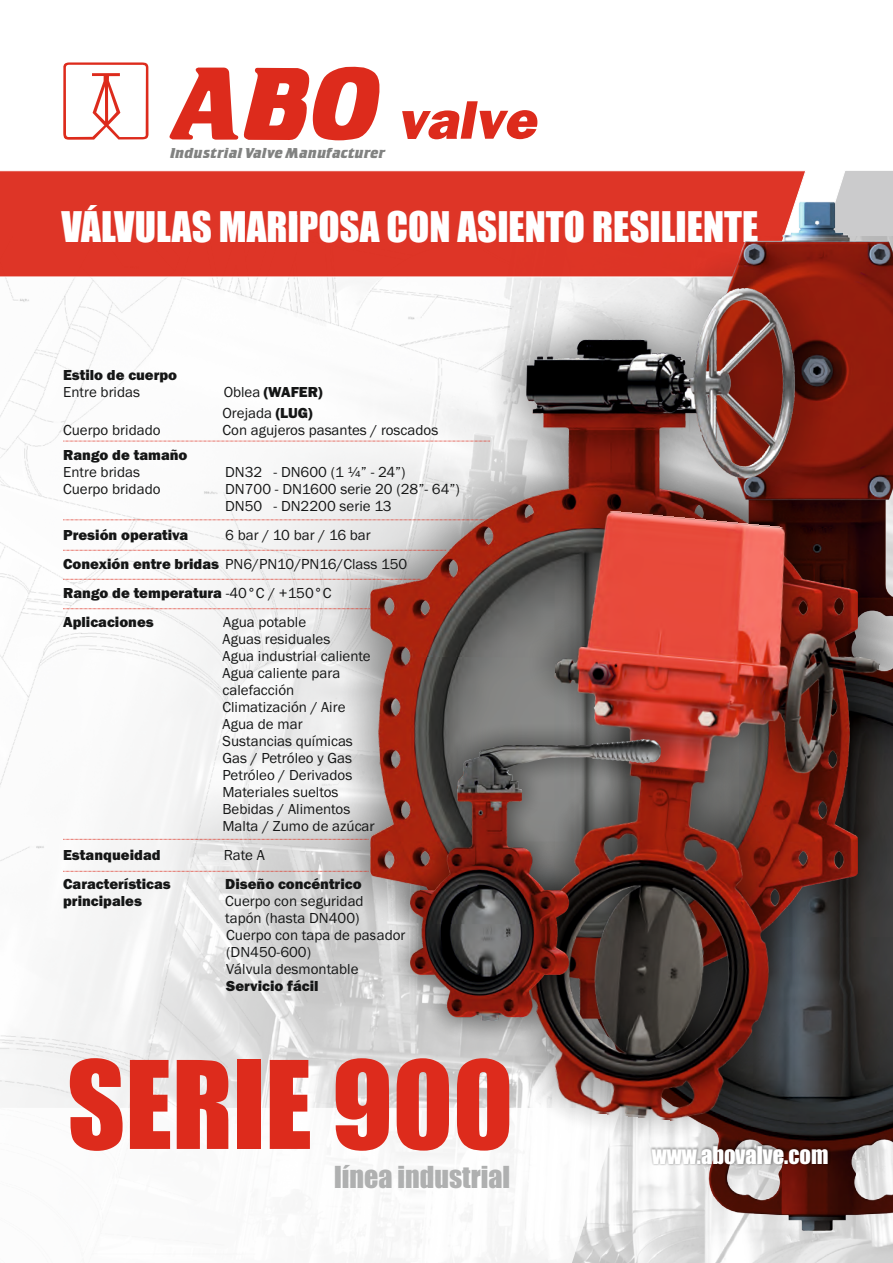
<style>
.page{position:relative;width:893px;height:1263px;background:#fff}
.page>*{position:absolute;margin:0;border:0;box-sizing:border-box;transform-origin:0 0}
.t1{font:112.5px "Impact";color:#dd2b1c}
.t2{font:39px "Impact";color:#fff}
.t3{font:28.05px "Impact";color:#afb0b0}
.t4{font:22.5px "Impact";color:#fff}
.t5{font:15px/17px "Franklin Gothic";color:#151616}
.t6{font:800 15px/17px "Franklin Gothic";color:#151616}
.t7{font:italic 700 12px "OPTI Cristeta";color:#818281}
.s1{font-weight:400}
.s2{font-weight:800}
</style>
<div class="page">
<img style="left:0;top:277px;width:893px;height:986px">
<div style="left:0;top:171px;width:806px;height:106px;background:#de3527"></div>
<svg style="left:836px;top:171px;width:57px;height:30px;background:#cfcfd0"></svg>
<svg style="left:0;top:1108px;width:621px;height:155px"></svg>
<img style="left:569px;top:201px;width:324px;height:1031px">
<div style="left:297px;top:215px;width:596px;height:876px;background:#151616;opacity:.49"></div>
<img style="left:370px;top:288px;width:487px;height:730px">
<div style="left:460px;top:442px;width:433px;height:739px;background:#151616;opacity:.49"></div>
<img style="left:515px;top:508px;width:375px;height:626px">
<svg style="left:402px;top:101px;width:135px;height:38px"></svg>
<svg style="left:63px;top:62px;width:85px;height:78px"></svg>
<svg style="left:169px;top:66px;width:211px;height:75px"></svg>
<div style="left:649px;top:1143px;width:181px;height:23px;background:#4e4e4d;opacity:.49"></div>
<svg style="left:63px;top:441px;width:427px;height:1px"></svg>
<svg style="left:63px;top:871px;width:306px;height:1px"></svg>
<svg style="left:63px;top:839px;width:306px;height:1px"></svg>
<svg style="left:63px;top:608px;width:307px;height:1px"></svg>
<svg style="left:63px;top:550px;width:383px;height:1px"></svg>
<svg style="left:63px;top:519px;width:421px;height:1px"></svg>
<svg style="left:63px;top:579px;width:358px;height:1px"></svg>
<div style="left:373px;top:702px;width:325px;height:356px;background:#151616;opacity:.49"></div>
<img style="left:410px;top:739px;width:251px;height:281px">
<p class="t7" style="left:170px;top:148px;width:217px">Industrial Valve Manufacturer</p>
<p class="t2" style="left:61px;top:212px;width:698px">VÁLVULAS MARIPOSA CON ASIENTO RESILIENTE</p>
<p class="t6" style="left:63px;top:368px;width:116px">Estilo de cuerpo<br><span class="s1">Entre bridas</span></p>
<p class="t5" style="left:222px;top:383px;width:102px;line-height:20.1px">Oblea <span class="s2">(WAFER)<br></span>Orejada <span class="s2">(LUG)</span></p>
<p class="t5" style="left:63px;top:422px;width:99px">Cuerpo bridado</p>
<p class="t5" style="left:222px;top:422px;width:217px">Con agujeros pasantes / roscados</p>
<p class="t6" style="left:63px;top:448px;width:126px">Rango de tamaño<br><span class="s1">Entre bridas</span></p>
<p class="t5" style="left:225px;top:465px;width:182px">DN32 - DN600 (1 ¼” - 24”)</p>
<p class="t5" style="left:63px;top:482px;width:99px">Cuerpo bridado</p>
<p class="t5" style="left:225px;top:482px;width:236px">DN700 - DN1600 serie 20 (28”- 64”)<br>DN50 - DN2200 serie 13</p>
<p class="t6" style="left:63px;top:528px;width:127px">Presión operativa</p>
<p class="t5" style="left:63px;top:522px;width:346px;line-height:29px;text-indent:162px">6 bar / 10 bar / 16 bar<br><span class="s2">Conexión entre bridas</span> PN6/PN10/PN16/Class 150<br><span class="s2">Rango de temperatura</span> -40°C / +150°C</p>
<p class="t6" style="left:63px;top:614px;width:92px">Aplicaciones</p>
<p class="t5" style="left:223px;top:614px;width:84px">Agua potable</p>
<p class="t5" style="left:222px;top:631px;width:109px">Aguas residuales</p>
<p class="t5" style="left:222px;top:648px;width:150px">Agua industrial caliente</p>
<p class="t5" style="left:222px;top:699px;width:124px">Climatización / Aire<br>Agua de mar</p>
<p class="t5" style="left:222px;top:665px;width:119px">Agua caliente para</p>
<p class="t5" style="left:222px;top:682px;width:73px">calefacción</p>
<p class="t5" style="left:222px;top:733px;width:132px">Sustancias químicas</p>
<p class="t5" style="left:222px;top:750px;width:131px">Gas / Petróleo y Gas</p>
<p class="t5" style="left:222px;top:767px;width:131px">Petróleo / Derivados</p>
<p class="t5" style="left:222px;top:784px;width:118px">Materiales sueltos</p>
<p class="t5" style="left:222px;top:801px;width:129px">Bebidas / Alimentos</p>
<p class="t5" style="left:222px;top:818px;width:154px">Malta / Zumo de azúcar</p>
<p class="t6" style="left:63px;top:847px;width:99px">Estanqueidad</p>
<p class="t5" style="left:224px;top:847px;width:43px">Rate A</p>
<p class="t6" style="left:63px;top:876px;width:109px">Características</p>
<p class="t6" style="left:225px;top:876px;width:138px">Diseño concéntrico</p>
<p class="t6" style="left:63px;top:893px;width:80px">principales</p>
<p class="t5" style="left:225px;top:893px;width:140px">Cuerpo con seguridad</p>
<p class="t5" style="left:225px;top:910px;width:136px">tapón (hasta DN400)</p>
<p class="t5" style="left:226px;top:927px;width:181px">Cuerpo con tapa de pasador</p>
<p class="t5" style="left:226px;top:944px;width:86px">(DN450-600)</p>
<p class="t5" style="left:226px;top:961px;width:134px">Válvula desmontable</p>
<p class="t6" style="left:226px;top:978px;width:94px">Servicio fácil</p>
<p class="t1" style="left:67px;top:1060px;width:448px">SERIE 900</p>
<p class="t3" style="left:334px;top:1165px;width:177px">línea industrial</p>
<p class="t4" style="left:652px;top:1146px;width:178px">www.abovalve.com</p>
</div>
